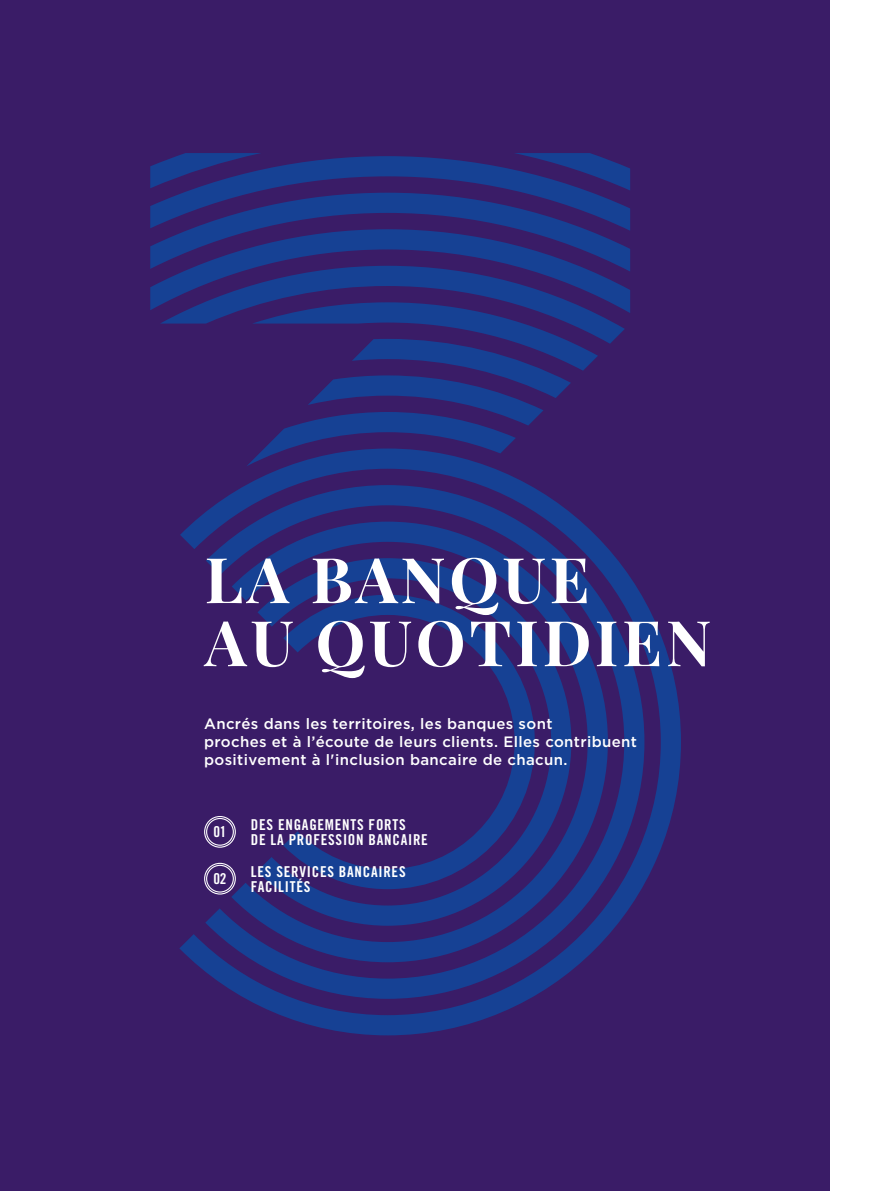
<style>
.page{position:relative;width:893px;height:1191px;background:#fff}
.page>*{position:absolute;margin:0;border:0;box-sizing:border-box;transform-origin:0 0}
.t1{font:700 63px/63px "Playfair Display";letter-spacing:.06em;color:#fff}
.t2{font:500 15px/18px "Gotham HTF";letter-spacing:.025em;color:#fff}
.t3{font:15px/15px "Trade Gothic LT Std Bd Cn 20";letter-spacing:.05em;color:#fff}
</style>
<div class="page">
<div style="left:0;top:0;width:829px;height:1191px;background:#3a1c67"></div>
<svg style="left:150px;top:153px;width:531px;height:882px"></svg>
<svg style="left:204px;top:816px;width:32px;height:31px"></svg>
<svg style="left:204px;top:862px;width:32px;height:32px"></svg>
<p class="t1" style="left:205px;top:547px;width:508px">LA BANQUE<br>AU QUOTIDIEN</p>
<p class="t2" style="left:204px;top:714px;width:434px">Ancrés dans les territoires, les banques sont<br>proches et à l’écoute de leurs clients. Elles contribuent positivement à l'inclusion bancaire de chacun.</p>
<p class="t3" style="left:213px;top:824px;width:14px">01</p>
<p class="t3" style="left:213px;top:870px;width:14px">02</p>
<p class="t3" style="left:251px;top:816px;width:179px">DES ENGAGEMENTS FORTS<br>DE LA PROFESSION BANCAIRE</p>
<p class="t3" style="left:251px;top:864px;width:156px">LES SERVICES BANCAIRES<br>FACILITÉS</p>
</div>
